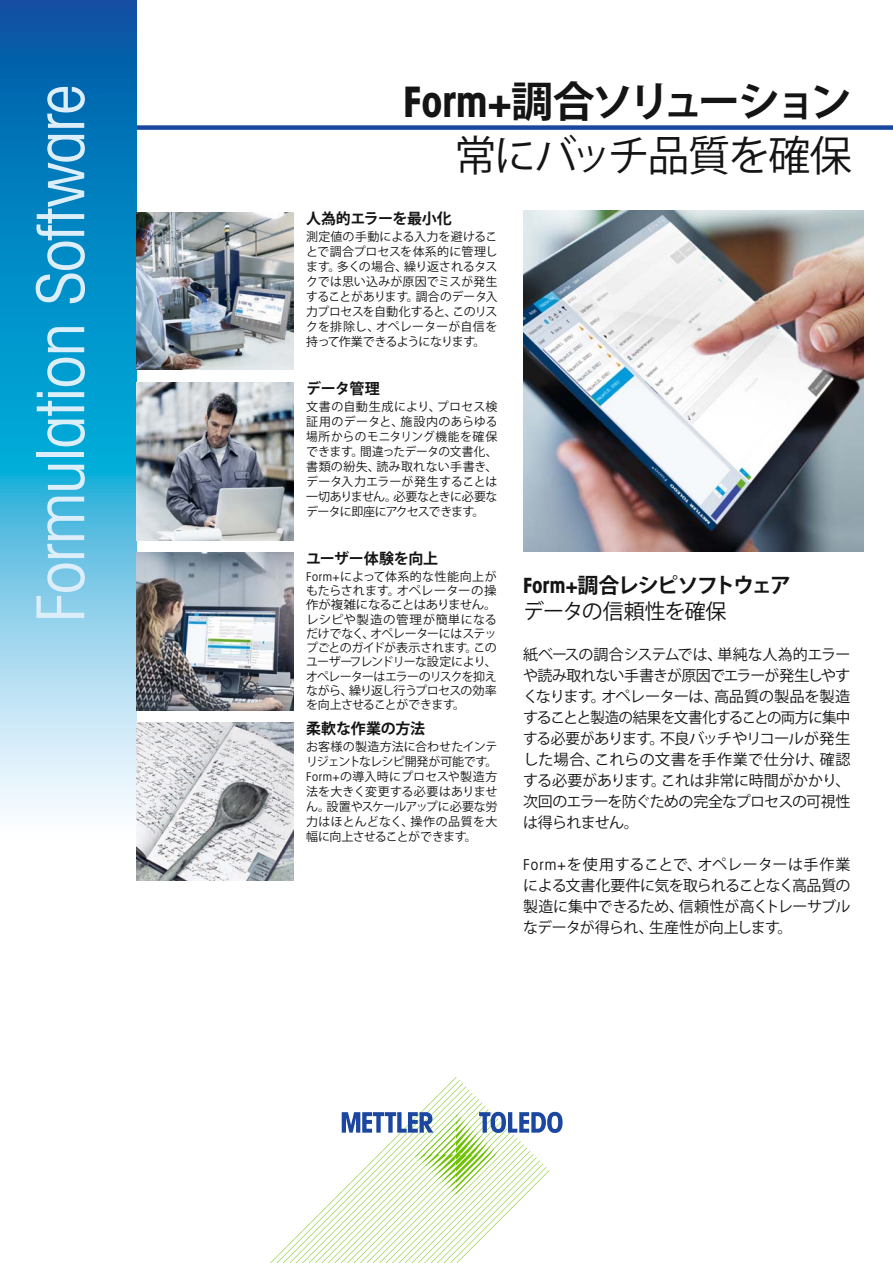
<style>
.page{position:relative;width:893px;height:1263px;background:#fff}
.page>*{position:absolute;margin:0;border:0;box-sizing:border-box;transform-origin:0 0}
.t1{font:66px "Avant Gardefor MT Bk";letter-spacing:-.015em;color:#dbeefa}
.t2{font:42px/54px "Koz Go Pro";letter-spacing:-.05em;color:#131413;text-align:right}
.t3{font:700 21px/25.8px "Koz Go Pro";letter-spacing:-.08em;color:#131413}
.t4{font:15px/21px "Koz Go Pro";letter-spacing:-.04em;color:#131413;text-align:justify}
.t5{font:700 15px "Koz Go Pro";letter-spacing:-.015em;color:#131413}
.t6{font:12px/15px "Koz Go Pro";letter-spacing:-.04em;color:#131413;text-align:justify}
.s1{font-family:"Avant Gardefor MT Bd"}
.s2{font-weight:700}
.s3{font-family:"Avant Gardefor MT Bk"}
.s4{font-family:"Avant Gardefor MT Bd";font-weight:400}
.s5{font-weight:400}
</style>
<div class="page">
<div style="left:111px;top:125px;width:782px;height:5px;background:#1c47a0"></div>
<svg style="left:0;top:0;width:136px;height:810px;background:#40a5d3"></svg>
<img style="left:136px;top:723px;width:157px;height:157px">
<img style="left:136px;top:553px;width:157px;height:157px">
<img style="left:136px;top:383px;width:157px;height:157px">
<img style="left:136px;top:213px;width:157px;height:157px">
<svg style="left:270px;top:1077px;width:293px;height:186px"></svg>
<img style="left:523px;top:211px;width:341px;height:341px">
<h1 class="t1" style="left:20px;top:623px;width:539px;rotate:-90deg">Formulation Software</h1>
<h2 class="t2" style="left:403px;top:76px;width:450px"><span class="s1">Form+</span><span class="s2">調合ソリューション</span>常にバッチ品質を確保</h2>
<p class="t5" style="left:306px;top:209px;width:147px">人為的エラーを最小化</p>
<p class="t6" style="left:306px;top:229px;width:193px">測定値の手動による入力を避けることで調合プロセスを体系的に管理します。多くの場合、繰り返されるタスクでは思い込みが原因でミスが発生することがあります。調合のデータ入力プロセスを自動化すると、このリスクを排除し、オペレーターが自信を持って作業できるようになります。</p>
<p class="t5" style="left:306px;top:379px;width:75px">データ管理</p>
<p class="t6" style="left:306px;top:399px;width:193px">文書の自動生成により、プロセス検証用のデータと、施設内のあらゆる場所からのモニタリング機能を確保できます。間違ったデータの文書化、書類の紛失、読み取れない手書き、データ入力エラーが発生することは一切ありません。必要なときに必要なデータに即座にアクセスできます。</p>
<p class="t5" style="left:306px;top:549px;width:134px">ユーザー体験を向上</p>
<p class="t6" style="left:306px;top:569px;width:192px;line-height:14.2px"><span class="s3">Form+</span>によって体系的な性能向上がもたらされます。オペレーターの操作が複雑になることはありません。レシピや製造の管理が簡単になるだけでなく、オペレーターにはステップごとのガイドが表示されます。このユーザーフレンドリーな設定により、オペレーターはエラーのリスクを抑えながら、繰り返し行うプロセスの効率を向上させることができます。</p>
<p class="t5" style="left:306px;top:719px;width:121px">柔軟な作業の方法</p>
<p class="t6" style="left:306px;top:739px;width:193px">お客様の製造方法に合わせたインテリジェントなレシピ開発が可能です。<span class="s3">Form+</span>の導入時にプロセスや製造方法を大きく変更する必要はありません。設置やスケールアップに必要な労力はほとんどなく、操作の品質を大幅に向上させることができます。</p>
<h3 class="t3" style="left:523px;top:573px;width:270px"><span class="s4">Form+</span>調合レシピソフトウェア<span class="s5">データの信頼性を確保</span></h3>
<p class="t4" style="left:523px;top:644px;width:329px">紙ベースの調合システムでは、単純な人為的エラーや読み取れない手書きが原因でエラーが発生しやすくなります。オペレーターは、高品質の製品を製造することと製造の結果を文書化することの両方に集中する必要があります。不良バッチやリコールが発生した場合、これらの文書を手作業で仕分け、確認する必要があります。これは非常に時間がかかり、次回のエラーを防ぐための完全なプロセスの可視性は得られません。</p>
<p class="t4" style="left:523px;top:854px;width:329px"><span class="s3">Form+</span>を使用することで、オペレーターは手作業による文書化要件に気を取られることなく高品質の製造に集中できるため、信頼性が高くトレーサブルなデータが得られ、生産性が向上します。</p>
</div>
